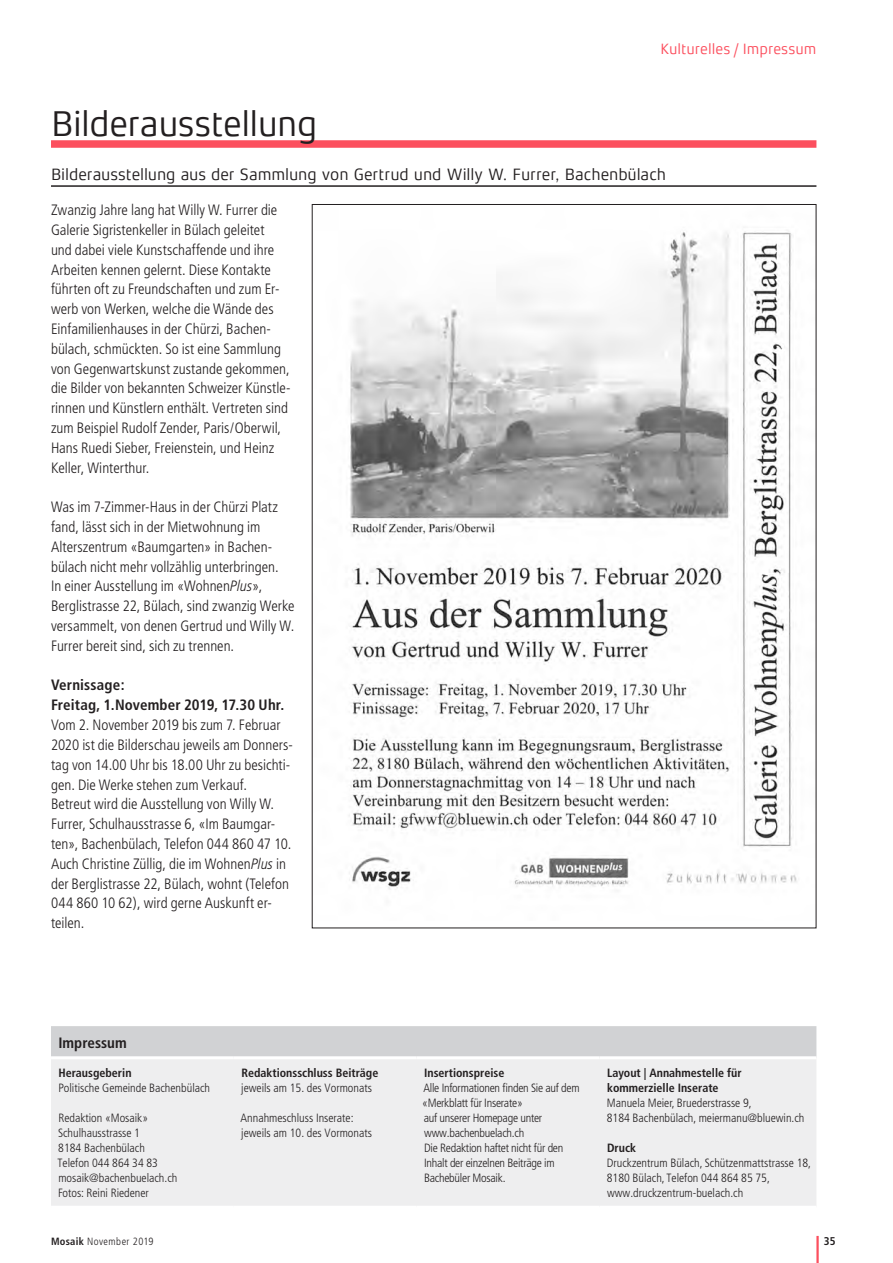
<style>
.page{position:relative;width:893px;height:1263px;background:#fff}
.page>*{position:absolute;margin:0;border:0;box-sizing:border-box;transform-origin:0 0}
.t1{font:36px "Xenois Sans Pro";letter-spacing:-.015em;color:#231f20}
.t2{font:16.5px "Xenois Sans Pro";letter-spacing:-.01em;color:#231f20}
.t3{font:300 condensed 15px/19.8px "Frutiger";color:#231f20}
.t4{font:700 condensed 15px/19.8px "Frutiger";letter-spacing:.005em;color:#231f20}
.t5{font:15px "Xenois Sans Pro";letter-spacing:-.005em;color:#fc4f5e}
.t6{font:300 condensed 12px/15px "Frutiger";color:#231f20}
.t7{font:300 condensed 12px/15px "Frutiger";letter-spacing:-.02em;color:#231f20}
.t8{font:700 condensed 12px/15px "Frutiger";color:#231f20}
.t9{font:700 condensed 11.25px "Frutiger";color:#231f20}
.t10{font:300 condensed 10.5px "Frutiger";letter-spacing:.045em;color:#231f20}
.s1{font-family:"Frutiger LT Pro";font-style:italic}
.s2{font-weight:700}
</style>
<div class="page">
<hr style="left:816px;top:1236px;width:3px;height:27px;background:#fc4f5e">
<div style="left:51px;top:140px;width:765px;height:8px;background:#fc4f5e"></div>
<hr style="left:51px;top:185px;width:765px;height:2px;background:#231f20">
<img style="left:349px;top:232px;width:448px;height:658px">
<div style="left:51px;top:1026px;width:765px;height:30px;background:#d1d2d4"></div>
<div style="left:51px;top:1059px;width:765px;height:147px;background:#eeeeef"></div>
<p class="t5" style="left:660px;top:40px;width:157px">Kulturelles / Impressum</p>
<h1 class="t1" style="left:51px;top:103px;width:268px">Bilderausstellung</h1>
<p class="t2" style="left:51px;top:165px;width:617px">Bilderausstellung aus der Sammlung von Gertrud und Willy W. Furrer, Bachenbülach</p>
<p class="t3" style="left:51px;top:200px;width:241px">Zwanzig Jahre lang hat Willy W. Furrer die Galerie Sigristenkeller in Bülach geleitet<br>und dabei viele Kunstschaffende und ihre Arbeiten kennen gelernt. Diese Kontakte führten oft zu Freundschaften und zum Er&shy;werb von Werken, welche die Wände des Einfamilienhauses in der Chürzi, Bachen&shy;bülach, schmückten. So ist eine Sammlung von Gegenwartskunst zustande gekommen, die Bilder von bekannten Schweizer Künstle&shy;rinnen und Künstlern enthält. Vertreten sind zum Beispiel Rudolf Zender, Paris/Oberwil, Hans Ruedi Sieber, Freienstein, und Heinz Keller, Winterthur.</p>
<p class="t3" style="left:51px;top:497px;width:245px">Was im 7-Zimmer-Haus in der Chürzi Platz fand, lässt sich in der Mietwohnung im Alterszentrum «Baumgarten» in Bachen&shy;bülach nicht mehr vollzählig unterbringen.<br>In einer Ausstellung im «Wohnen<span class="s1">Plus</span>», Berglistrasse 22, Bülach, sind zwanzig Werke versammelt, von denen Gertrud und Willy W.<br>Furrer bereit sind, sich zu trennen.</p>
<p class="t4" style="left:51px;top:675px;width:235px">Vernissage:<br>Freitag, 1.November 2019, 17.30 Uhr.</p>
<p class="t3" style="left:51px;top:715px;width:243px">Vom 2. November 2019 bis zum 7. Februar 2020 ist die Bilderschau jeweils am Donners&shy;tag von 14.00 Uhr bis 18.00 Uhr zu besichti&shy;gen. Die Werke stehen zum Verkauf.<br>Betreut wird die Ausstellung von Willy W.<br>Furrer, Schulhausstrasse 6, «Im Baumgar&shy;ten», Bachenbülach, Telefon 044 860 47 10.<br>Auch Christine Züllig, die im Wohnen<span class="s1">Plus</span> in der Berglistrasse 22, Bülach, wohnt (Telefon 044 860 10 62), wird gerne Auskunft er&shy;teilen.</p>
<p class="t4" style="left:58px;top:1032px;width:70px">Impressum</p>
<p class="t8" style="left:58px;top:1065px;width:75px">Herausgeberin</p>
<p class="t6" style="left:58px;top:1080px;width:153px">Politische Gemeinde Bachenbülach</p>
<p class="t6" style="left:57px;top:1110px;width:121px">Redaktion «Mosaik»<br>Schulhausstrasse 1<br>8184 Bachenbülach<br>Telefon 044 864 34 83 mosaik@bachenbuelach.ch</p>
<p class="t8" style="left:241px;top:1065px;width:139px">Redaktionsschluss Beiträge</p>
<p class="t6" style="left:241px;top:1080px;width:132px">jeweils am 15. des Vormonats</p>
<p class="t6" style="left:241px;top:1110px;width:133px">Annahmeschluss Inserate: jeweils am 10. des Vormonats</p>
<p class="t8" style="left:424px;top:1065px;width:82px">Insertionspreise</p>
<p class="t7" style="left:422px;top:1080px;width:159px">Alle Informationen finden Sie auf dem «Merkblatt für Inserate»<br>auf unserer Homepage unter www.bachenbuelach.ch<br>Die Redaktion haftet nicht für den<br>Inhalt der einzelnen Beiträge im<br>Bachebüler Mosaik.</p>
<p class="t8" style="left:607px;top:1065px;width:136px">Layout | Annahmestelle für kommerzielle Inserate</p>
<p class="t6" style="left:607px;top:1095px;width:199px">Manuela Meier, Bruederstrasse 9,<br>8184 Bachenbülach, meiermanu@bluewin.ch</p>
<p class="t8" style="left:607px;top:1140px;width:31px">Druck</p>
<p class="t6" style="left:607px;top:1155px;width:206px">Druckzentrum Bülach, Schützenmattstrasse 18,<br>8180 Bülach, Telefon 044 864 85 75,</p>
<p class="t6" style="left:58px;top:1186px;width:92px">Fotos: Reini Riedener</p>
<p class="t6" style="left:607px;top:1185px;width:138px">www.druckzentrum-buelach.ch</p>
<p class="t10" style="left:51px;top:1235px;width:104px"><span class="s2">Mosaik</span> November 2019</p>
<p class="t9" style="left:824px;top:1234px;width:13px">35</p>
</div>
